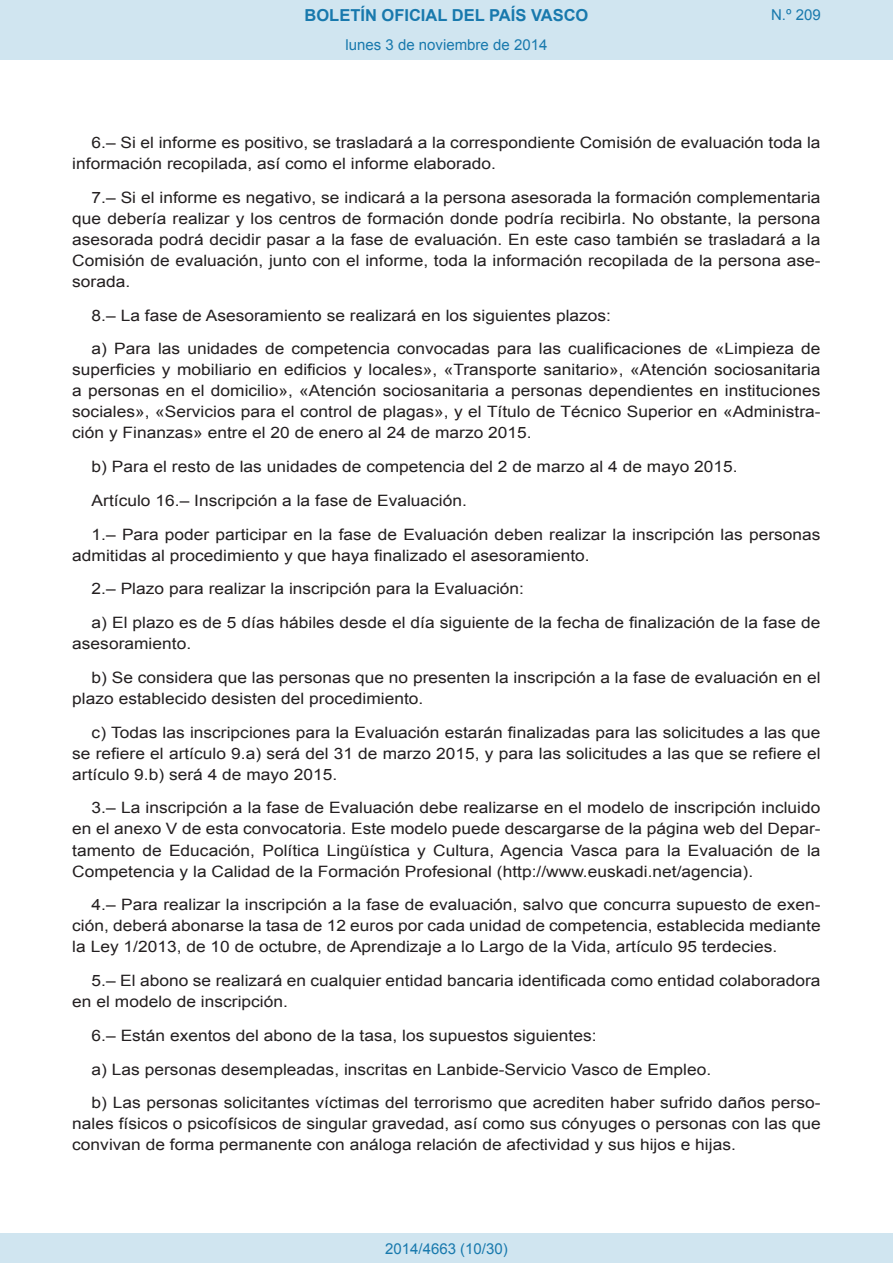
<style>
.page{position:relative;width:893px;height:1263px;background:#fff}
.page>*{position:absolute;margin:0;border:0;box-sizing:border-box;transform-origin:0 0}
.t1{font:700 16.5px "Arial";color:#1879ad}
.BOPVDetalle{font:15.6px/21px "Arial";color:#231f20;text-align:justify;scale:1.11 1}
.Paginacion_Centro{font:15px "Arial";color:#1879ad}
</style>
<div class="page">
<div style="left:0;top:0;width:893px;height:60px;background:#d0e5f0"></div>
<div style="left:0;top:1233px;width:893px;height:30px;background:#d0e5f0"></div>
<p class="t1" style="left:305px;top:4px;width:285px">BOLETÍN OFICIAL DEL PAÍS VASCO</p>
<p class="Paginacion_Centro" style="left:346px;top:35px;width:203px">lunes 3 de noviembre de 2014</p>
<p class="Paginacion_Centro" style="left:771px;top:5px;width:51px">N.º 209</p>
<p class="BOPVDetalle" style="left:72px;top:132px;width:676px;text-indent:19px">6.– Si el informe es positivo, se trasladará a la correspondiente Comisión de evaluación toda la información recopilada, así como el informe elaborado.</p>
<p class="BOPVDetalle" style="left:72px;top:187px;width:676px;text-indent:19px">7.– Si el informe es negativo, se indicará a la persona asesorada la formación complementaria que debería realizar y los centros de formación donde podría recibirla. No obstante, la persona asesorada podrá decidir pasar a la fase de evaluación. En este caso también se trasladará a la Comisión de evaluación, junto con el informe, toda la información recopilada de la persona ase&shy;sorada.</p>
<p class="BOPVDetalle" style="left:92px;top:305px;width:469px">8.– La fase de Asesoramiento se realizará en los siguientes plazos:</p>
<p class="BOPVDetalle" style="left:72px;top:339px;width:676px;text-indent:19px">a) Para las unidades de competencia convocadas para las cualificaciones de «Limpieza de superficies y mobiliario en edificios y locales», «Transporte sanitario», «Atención sociosanitaria a personas en el domicilio», «Atención sociosanitaria a personas dependientes en instituciones sociales», «Servicios para el control de plagas», y el Título de Técnico Superior en «Administra&shy;ción y Finanzas» entre el 20 de enero al 24 de marzo 2015.</p>
<p class="BOPVDetalle" style="left:92px;top:456px;width:584px">b) Para el resto de las unidades de competencia del 2 de marzo al 4 de mayo 2015.</p>
<p class="BOPVDetalle" style="left:92px;top:490px;width:340px">Artículo 16.– Inscripción a la fase de Evaluación.</p>
<p class="BOPVDetalle" style="left:72px;top:524px;width:676px;text-indent:19px">1.– Para poder participar en la fase de Evaluación deben realizar la inscripción las personas admitidas al procedimiento y que haya finalizado el asesoramiento.</p>
<p class="BOPVDetalle" style="left:92px;top:579px;width:391px">2.– Plazo para realizar la inscripción para la Evaluación:</p>
<p class="BOPVDetalle" style="left:72px;top:612px;width:675px;text-indent:19px">a) El plazo es de 5 días hábiles desde el día siguiente de la fecha de finalización de la fase de asesoramiento.</p>
<p class="BOPVDetalle" style="left:72px;top:667px;width:676px;text-indent:19px">b) Se considera que las personas que no presenten la inscripción a la fase de evaluación en el plazo establecido desisten del procedimiento.</p>
<p class="BOPVDetalle" style="left:72px;top:722px;width:676px;text-indent:19px">c) Todas las inscripciones para la Evaluación estarán finalizadas para las solicitudes a las que se refiere el artículo 9.a) será del 31 de marzo 2015, y para las solicitudes a las que se refiere el artículo 9.b) será 4 de mayo 2015.</p>
<p class="BOPVDetalle" style="left:72px;top:798px;width:676px;text-indent:19px">3.– La inscripción a la fase de Evaluación debe realizarse en el modelo de inscripción incluido en el anexo V de esta convocatoria. Este modelo puede descargarse de la página web del Depar&shy;tamento de Educación, Política Lingüística y Cultura, Agencia Vasca para la Evaluación de la Competencia y la Calidad de la Formación Profesional (http://www.euskadi.net/agencia).</p>
<p class="BOPVDetalle" style="left:72px;top:894px;width:676px;text-indent:19px">4.– Para realizar la inscripción a la fase de evaluación, salvo que concurra supuesto de exen&shy;ción, deberá abonarse la tasa de 12 euros por cada unidad de competencia, establecida mediante la Ley 1/2013, de 10 de octubre, de Aprendizaje a lo Largo de la Vida, artículo 95 terdecies.</p>
<p class="BOPVDetalle" style="left:72px;top:970px;width:676px;text-indent:19px">5.– El abono se realizará en cualquier entidad bancaria identificada como entidad colaboradora en el modelo de inscripción.</p>
<p class="BOPVDetalle" style="left:92px;top:1025px;width:456px">6.– Están exentos del abono de la tasa, los supuestos siguientes:</p>
<p class="BOPVDetalle" style="left:92px;top:1059px;width:560px">a) Las personas desempleadas, inscritas en Lanbide-Servicio Vasco de Empleo.</p>
<p class="BOPVDetalle" style="left:72px;top:1092px;width:676px;text-indent:19px">b) Las personas solicitantes víctimas del terrorismo que acrediten haber sufrido daños perso&shy;nales físicos o psicofísicos de singular gravedad, así como sus cónyuges o personas con las que convivan de forma permanente con análoga relación de afectividad y sus hijos e hijas.</p>
<p class="Paginacion_Centro" style="left:385px;top:1238px;width:124px">2014/4663 (10/30)</p>
</div>
